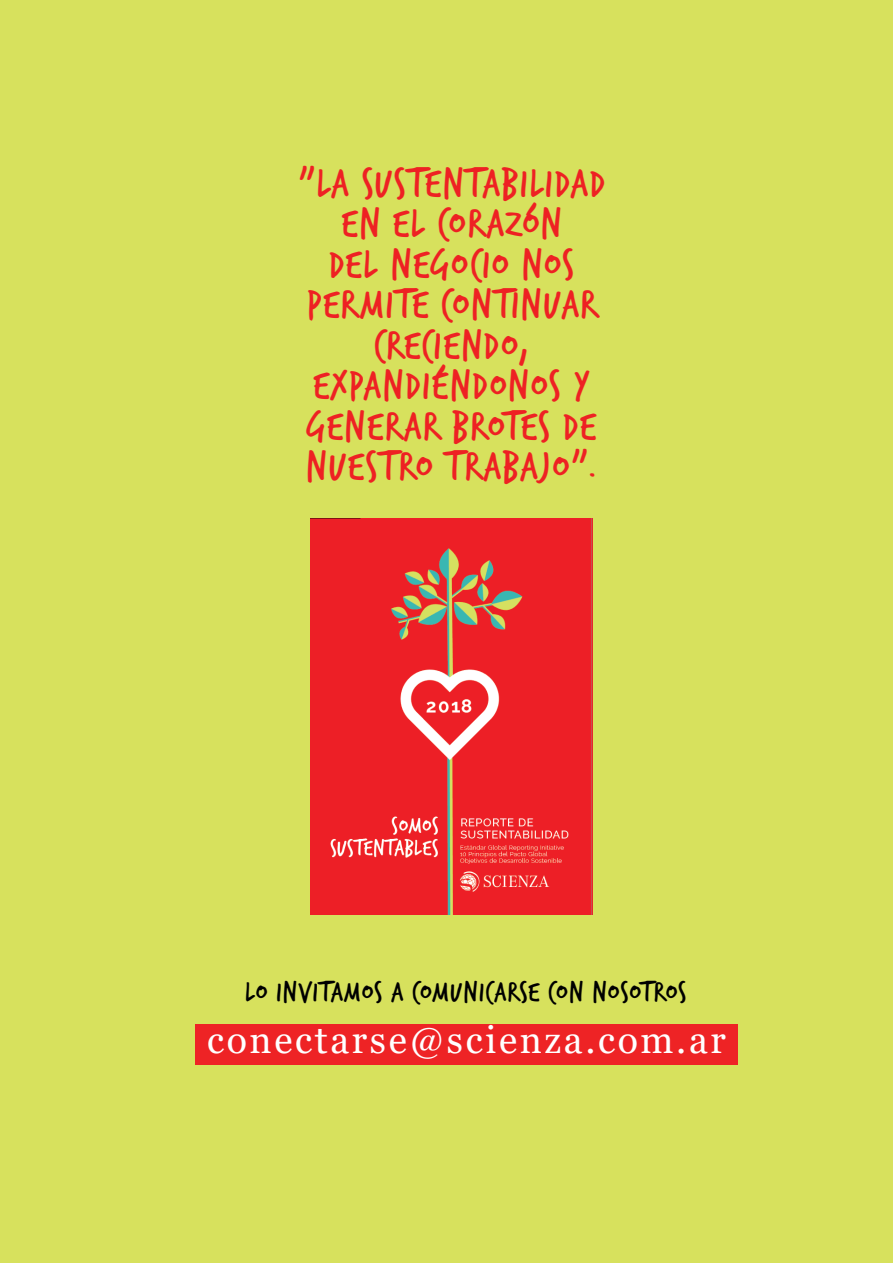
<style>
.page{position:relative;width:893px;height:1263px;background:#d7e15d}
.page>*{position:absolute;margin:0;border:0;box-sizing:border-box;transform-origin:0 0}
.t1{font:43.5px/40.5px "Trash Hand";letter-spacing:.045em;color:#ee2123;text-align:center}
.t2{font:37.5px "Georgia";letter-spacing:.07em;color:#fff}
.t3{font:30px "Trash Hand";letter-spacing:.035em;color:#000}
</style>
<div class="page">
<div style="left:195px;top:1025px;width:543px;height:40px;background:#ee2325"></div>
<img style="left:310px;top:519px;width:282px;height:396px">
<p class="t1" style="left:298px;top:164px;width:308px">"LA SUSTENTABILIDAD<br>EN EL CORAZÓN<br>DEL NEGOCIO NOS<br>PERMITE CONTINUAR<br>CRECIENDO,<br>EXPANDIÉNDONOS Y<br>GENERAR BROTES DE<br>NUESTRO TRABAJO".</p>
<p class="t3" style="left:246px;top:978px;width:442px">LO INVITAMOS A COMUNICARSE CON NOSOTROS</p>
<p class="t2" style="left:207px;top:1019px;width:520px">conectarse@scienza.com.ar</p>
</div>
